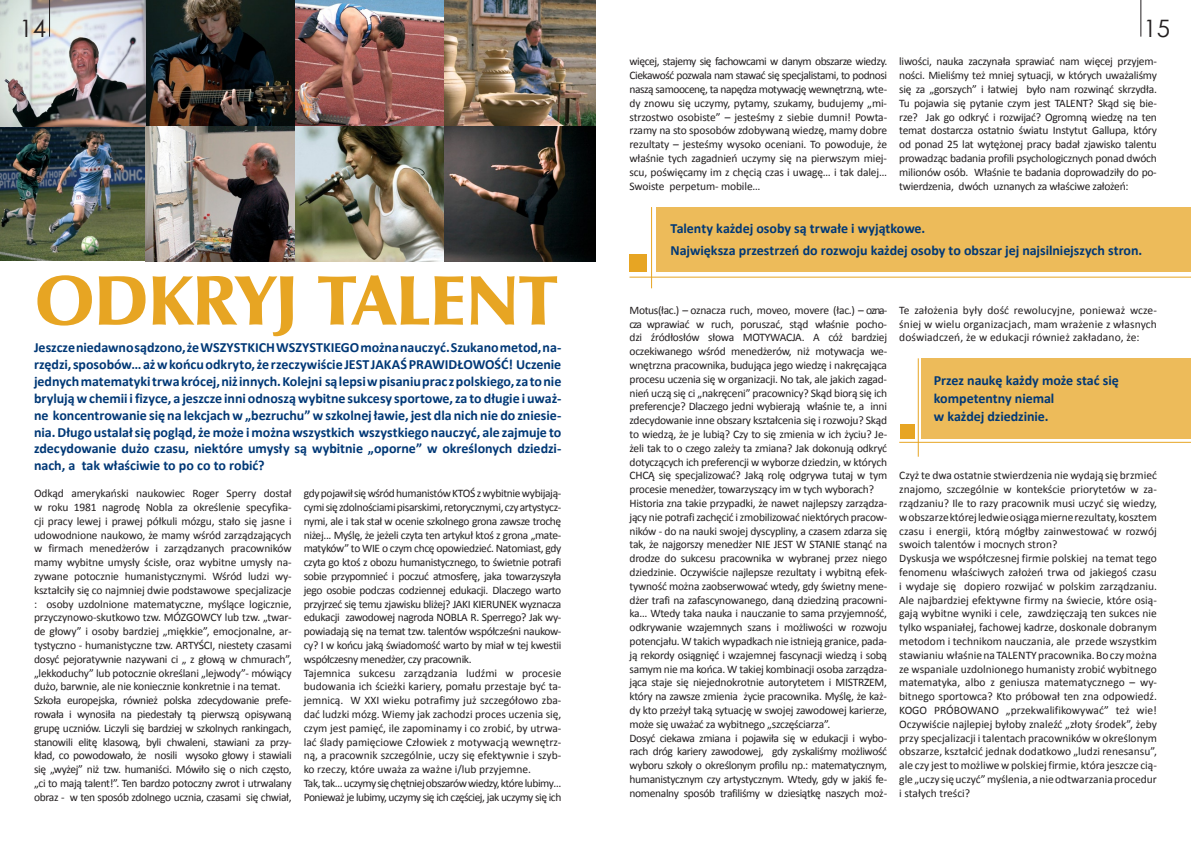
<style>
.page{position:relative;width:1191px;height:842px;background:#fff}
.page>*{position:absolute;margin:0;border:0;box-sizing:border-box;transform-origin:0 0}
.t1{font:71px "Zapf Humnst Ult EU";color:#e7a523}
.t2{font:24px "Century Gothic";color:#231f20}
.t3{font:700 14px/16.8px "Calibri";letter-spacing:-.005em;color:#003876}
.t4{font:11.5px/13.8px "Calibri";letter-spacing:-.02em;color:#231f20}
.t5{font:11.5px/13.8px "Calibri";color:#231f20}
</style>
<div class="page">
<img style="left:0;top:126px;width:146px;height:135px">
<img style="left:0;top:0;width:444px;height:126px">
<img style="left:444px;top:0;width:151px;height:262px">
<img style="left:146px;top:126px;width:300px;height:136px">
<div style="left:656px;top:208px;width:535px;height:64px;background:#edbb5a"></div>
<hr style="left:629px;top:277px;width:562px;height:1px;background:#e7a523">
<div style="left:630px;top:255px;width:17px;height:17px;background:#e7a523"></div>
<hr style="left:651px;top:207px;width:1px;height:81px;background:#e7a523">
<hr style="left:899px;top:442px;width:292px;height:1px;background:#e7a523">
<div style="left:900px;top:424px;width:14px;height:14px;background:#e7a523"></div>
<hr style="left:917px;top:358px;width:1px;height:99px;background:#e7a523">
<div style="left:921px;top:358px;width:270px;height:81px;background:#edbb5a"></div>
<hr style="left:1140px;top:0;width:1px;height:37px;background:#231f20">
<hr style="left:49px;top:0;width:1px;height:37px;background:#231f20">
<h2 class="t2" style="left:20px;top:11px;width:28px">14</h2>
<h2 class="t2" style="left:1143px;top:11px;width:28px">15</h2>
<p class="t4" style="left:629px;top:54px;width:259px;text-align:justify">więcej, stajemy się fachowcami w danym obszarze wiedzy.<br>Ciekawość pozwala nam stawać się specjalistami, to podnosi naszą samoocenę, ta napędza motywację wewnętrzną, wte&shy;dy znowu się uczymy, pytamy, szukamy, budujemy „mi&shy;strzostwo osobiste” – jesteśmy z siebie dumni! Powta&shy;rzamy na sto sposobów zdobywaną wiedzę, mamy dobre rezultaty – jesteśmy wysoko oceniani. To powoduje, że właśnie tych zagadnień uczymy się na pierwszym miej&shy;scu, poświęcamy im z chęcią czas i uwagę… i tak dalej… Swoiste perpetum- mobile…</p>
<p class="t4" style="left:899px;top:54px;width:259px;text-align:justify">liwości, nauka zaczynała sprawiać nam więcej przyjem&shy;ności. Mieliśmy też mniej sytuacji, w których uważaliśmy się za „gorszych” i łatwiej było nam rozwinąć skrzydła.<br>Tu pojawia się pytanie czym jest TALENT? Skąd się bie&shy;rze? Jak go odkryć i rozwijać? Ogromną wiedzę na ten temat dostarcza ostatnio światu Instytut Gallupa, który od ponad 25 lat wytężonej pracy badał zjawisko talentu prowadząc badania profili psychologicznych ponad dwóch milionów osób. Właśnie te badania doprowadziły do po&shy;twierdzenia, dwóch uznanych za właściwe założeń:</p>
<h1 class="t1" style="left:35px;top:256px;width:360px">ODKRYJ TALENT</h1>
<p class="t3" style="left:34px;top:339px;width:529px;text-align:justify">Jeszcze niedawno sądzono, że WSZYSTKICH WSZYSTKIEGO można nauczyć. Szukano metod, na&shy;rzędzi, sposobów… aż w końcu odkryto, że rzeczywiście JEST JAKAŚ PRAWIDŁOWOŚĆ! Uczenie jednych matematyki trwa krócej, niż innych. Kolejni są lepsi w pisaniu prac z polskiego, za to nie brylują w chemii i fizyce, a jeszcze inni odnoszą wybitne sukcesy sportowe, za to długie i uważ&shy;ne koncentrowanie się na lekcjach w „bezruchu” w szkolnej ławie, jest dla nich nie do zniesie&shy;nia. Długo ustalał się pogląd, że może i można wszystkich wszystkiego nauczyć, ale zajmuje to zdecydowanie dużo czasu, niektóre umysły są wybitnie „oporne” w określonych dziedzi&shy;nach, a tak właściwie to po co to robić?</p>
<p class="t4" style="left:34px;top:486px;width:259px">Odkąd amerykański naukowiec Roger Sperry dostał w roku 1981 nagrodę Nobla za określenie specyfika&shy;cji pracy lewej i prawej półkuli mózgu, stało się jasne i udowodnione naukowo, że mamy wśród zarządzających w firmach menedżerów i zarządzanych pracowników mamy wybitne umysły ścisłe, oraz wybitne umysły na&shy;zywane potocznie humanistycznymi. Wśród ludzi wy&shy;kształciły się co najmniej dwie podstawowe specjalizacje : osoby uzdolnione matematyczne, myślące logicznie, przyczynowo-skutkowo tzw. MÓZGOWCY lub tzw. „twar&shy;de głowy” i osoby bardziej „miękkie”, emocjonalne, ar&shy;tystyczno - humanistyczne tzw. ARTYŚCI, niestety czasami dosyć pejoratywnie nazywani ci „ z głową w chmurach”, „lekkoduchy” lub potocznie określani „lejwody”- mówiący dużo, barwnie, ale nie koniecznie konkretnie i na temat.<br>Szkoła europejska, również polska zdecydowanie prefe&shy;rowała i wynosiła na piedestały tą pierwszą opisywaną grupę uczniów. Liczyli się bardziej w szkolnych rankingach, stanowili elitę klasową, byli chwaleni, stawiani za przy&shy;kład, co powodowało, że nosili wysoko głowy i stawiali się „wyżej” niż tzw. humaniści. Mówiło się o nich często, „ci to mają talent!”. Ten bardzo potoczny zwrot i utrwalany obraz - w ten sposób zdolnego ucznia, czasami się chwiał,</p>
<p class="t4" style="left:304px;top:486px;width:259px">gdy pojawił się wśród humanistów KTOŚ z wybitnie wybijają&shy;cymi się zdolnościami pisarskimi, retorycznymi, czy artystycz&shy;nymi, ale i tak stał w ocenie szkolnego grona zawsze trochę niżej... Myślę, że jeżeli czyta ten artykuł ktoś z grona „mate&shy;matyków” to WIE o czym chcę opowiedzieć. Natomiast, gdy czyta go ktoś z obozu humanistycznego, to świetnie potrafi sobie przypomnieć i poczuć atmosferę, jaka towarzyszyła jego osobie podczas codziennej edukacji. Dlaczego warto przyjrzeć się temu zjawisku bliżej? JAKI KIERUNEK wyznacza edukacji zawodowej nagroda NOBLA R. Sperrego? Jak wy&shy;powiadają się na temat tzw. talentów współcześni naukow&shy;cy? I w końcu jaką świadomość warto by miał w tej kwestii współczesny menedżer, czy pracownik.<br>Tajemnica sukcesu zarządzania ludźmi w procesie budowania ich ścieżki kariery, pomału przestaje być ta&shy;jemnicą. W XXI wieku potrafimy już szczegółowo zba&shy;dać ludzki mózg. Wiemy jak zachodzi proces uczenia się, czym jest pamięć, ile zapominamy i co zrobić, by utrwa&shy;lać ślady pamięciowe Człowiek z motywacją wewnętrz&shy;ną, a pracownik szczególnie, uczy się efektywnie i szyb&shy;ko rzeczy, które uważa za ważne i/lub przyjemne.<br>Tak, tak… uczymy się chętniej obszarów wiedzy, które lubimy… Ponieważ je lubimy, uczymy się ich częściej, jak uczymy się ich</p>
<p class="t3" style="left:670px;top:217px;width:473px;line-height:22px">Talenty każdej osoby są trwałe i wyjątkowe.<br>Największa przestrzeń do rozwoju każdej osoby to obszar jej najsilniejszych stron.</p>
<p class="t4" style="left:629px;top:302px;width:259px">Motus(łac.) – oznacza ruch, moveo, movere (łac.) – ozna&shy;cza wprawiać w ruch, poruszać, stąd właśnie pocho&shy;dzi źródłosłów słowa MOTYWACJA. A cóż bardziej oczekiwanego wśród menedżerów, niż motywacja we&shy;wnętrzna pracownika, budująca jego wiedzę i nakręcająca procesu uczenia się w organizacji. No tak, ale jakich zagad&shy;nień uczą się ci „nakręceni” pracownicy? Skąd biorą się ich preferencje? Dlaczego jedni wybierają właśnie te, a inni zdecydowanie inne obszary kształcenia się i rozwoju? Skąd to wiedzą, że je lubią? Czy to się zmienia w ich życiu? Je&shy;żeli tak to o czego zależy ta zmiana? Jak dokonują odkryć dotyczących ich preferencji w wyborze dziedzin, w których CHCĄ się specjalizować? Jaką rolę odgrywa tutaj w tym procesie menedżer, towarzyszący im w tych wyborach?<br>Historia zna takie przypadki, że nawet najlepszy zarządza&shy;jący nie potrafi zachęcić i zmobilizować niektórych pracow&shy;ników - do na nauki swojej dyscypliny, a czasem zdarza się tak, że najgorszy menedżer NIE JEST W STANIE stanąć na drodze do sukcesu pracownika w wybranej przez niego dziedzinie. Oczywiście najlepsze rezultaty i wybitną efek&shy;tywność można zaobserwować wtedy, gdy świetny mene&shy;dżer trafi na zafascynowanego, daną dziedziną pracowni&shy;ka… Wtedy taka nauka i nauczanie to sama przyjemność, odkrywanie wzajemnych szans i możliwości w rozwoju potencjału. W takich wypadkach nie istnieją granice, pada&shy;ją rekordy osiągnięć i wzajemnej fascynacji wiedzą i sobą samym nie ma końca. W takiej kombinacji osoba zarządza&shy;jąca staje się niejednokrotnie autorytetem i MISTRZEM, który na zawsze zmienia życie pracownika. Myślę, że każ&shy;dy kto przeżył taką sytuację w swojej zawodowej karierze, może się uważać za wybitnego „szczęściarza”.<br>Dosyć ciekawa zmiana i pojawiła się w edukacji i wybo&shy;rach dróg kariery zawodowej, gdy zyskaliśmy możliwość wyboru szkoły o określonym profilu np.: matematycznym, humanistycznym czy artystycznym. Wtedy, gdy w jakiś fe&shy;nomenalny sposób trafiliśmy w dziesiątkę naszych moż-</p>
<p class="t4" style="left:899px;top:302px;width:259px;text-align:justify">Te założenia były dość rewolucyjne, ponieważ wcze&shy;śniej w wielu organizacjach, mam wrażenie z własnych doświadczeń, że w edukacji również zakładano, że:</p>
<p class="t3" style="left:933px;top:371px;width:187px;line-height:18px">Przez naukę każdy może stać się kompetentny niemal<br>w każdej dziedzinie.</p>
<p class="t5" style="left:899px;top:468px;width:259px">Czyż te dwa ostatnie stwierdzenia nie wydają się brzmieć znajomo, szczególnie w kontekście priorytetów w za&shy;rządzaniu? Ile to razy pracownik musi uczyć się wiedzy, w obszarze której ledwie osiąga mierne rezultaty, kosztem czasu i energii, którą mógłby zainwestować w rozwój swoich talentów i mocnych stron?<br>Dyskusja we współczesnej firmie polskiej na temat tego fenomenu właściwych założeń trwa od jakiegoś czasu i wydaje się dopiero rozwijać w polskim zarządzaniu.<br>Ale najbardziej efektywne firmy na świecie, które osią&shy;gają wybitne wyniki i cele, zawdzięczają ten sukces nie tylko wspaniałej, fachowej kadrze, doskonale dobranym metodom i technikom nauczania, ale przede wszystkim stawianiu właśnie na TALENTY pracownika. Bo czy można ze wspaniale uzdolnionego humanisty zrobić wybitnego matematyka, albo z geniusza matematycznego – wy&shy;bitnego sportowca? Kto próbował ten zna odpowiedź.<br>KOGO PRÓBOWANO „przekwalifikowywać” też wie!<br>Oczywiście najlepiej byłoby znaleźć „złoty środek”, żeby przy specjalizacji i talentach pracowników w określonym obszarze, kształcić jednak dodatkowo „ludzi renesansu”, ale czy jest to możliwe w polskiej firmie, która jeszcze cią&shy;gle „uczy się uczyć” myślenia, a nie odtwarzania procedur i stałych treści?</p>
</div>
